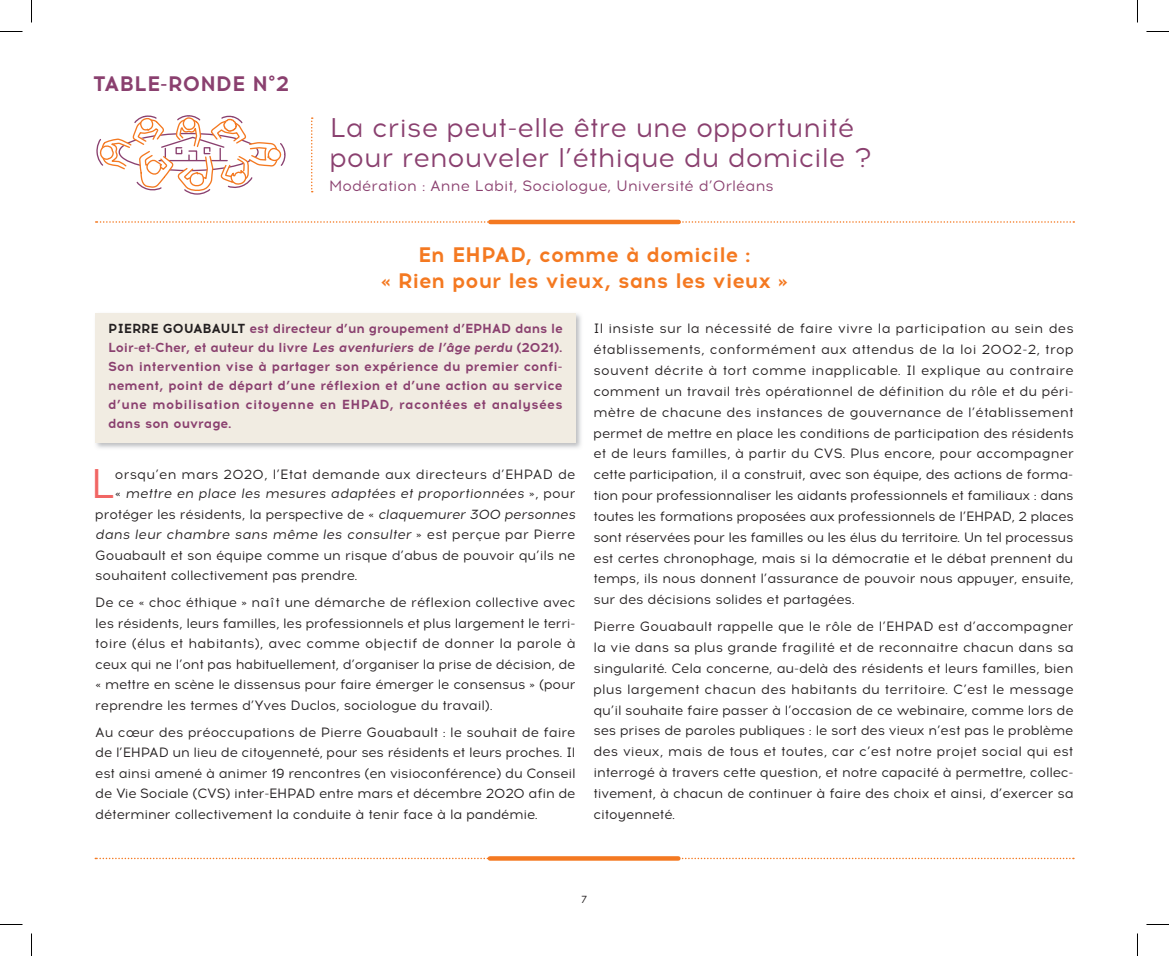
<style>
.page{position:relative;width:1169px;height:956px;background:#fff}
.page>*{position:absolute;margin:0;border:0;box-sizing:border-box;transform-origin:0 0}
.t1{font:41.4px "Acrom";color:#f16664}
.t2{font:27px/30px "Acrom";color:#8a406f}
.t3{font:700 21px/25.5px "Acrom";color:#f47921;text-align:center}
.t4{font:700 21px "Acrom";letter-spacing:.01em;color:#8a406f}
.t5{font:15px "Acrom";letter-spacing:.005em;color:#8a406f}
.t6{font:13.5px/20.9px "Acrom";letter-spacing:-.01em;color:#231f20;text-align:justify}
.t7{font:13.5px "Acrom";letter-spacing:.015em;color:#231f20}
.t8{font:700 13.2px/19px "Acrom";letter-spacing:.025em;color:#8a406f;text-align:justify}
.t9{font:10.5px "Acrom";color:#231f20}
.s1{color:#231f20}
</style>
<div class="page">
<img style="left:96px;top:313px;width:485px;height:135px">
<div style="left:95px;top:313px;width:480px;height:130px;background:#f1ece2"></div>
<svg style="left:96px;top:115px;width:978px;height:110px"></svg>
<svg style="left:95px;top:858px;width:978px;height:1px"></svg>
<div style="left:490px;top:856px;width:188px;height:5px;background:#f47921"></div>
<svg style="left:0;top:31px;width:22px;height:1px"></svg>
<svg style="left:1146px;top:31px;width:23px;height:1px"></svg>
<svg style="left:0;top:924px;width:22px;height:1px"></svg>
<svg style="left:1146px;top:924px;width:23px;height:1px"></svg>
<svg style="left:31px;top:0;width:1px;height:23px"></svg>
<svg style="left:31px;top:933px;width:1px;height:23px"></svg>
<svg style="left:1137px;top:0;width:1px;height:23px"></svg>
<svg style="left:1137px;top:933px;width:1px;height:23px"></svg>
<h3 class="t4" style="left:93px;top:69px;width:197px">TABLE-RONDE N°2</h3>
<h2 class="t2" style="left:330px;top:113px;width:543px">La crise peut-elle être une opportunité pour renouveler l’éthique du domicile ?</h2>
<p class="t5" style="left:329px;top:176px;width:446px">Modération : Anne Labit, Sociologue, Université d’Orléans</p>
<h3 class="t3" style="left:380px;top:242px;width:409px">En EHPAD, comme à domicile :<br>« Rien pour les vieux, sans les vieux »</h3>
<p class="t8" style="left:108px;top:319px;width:456px"><span class="s1">PIERRE GOUABAULT</span> est directeur d’un groupement d’EPHAD dans le Loir-et-Cher, et auteur du livre Les aventuriers de l’âge perdu (2021).<br>Son intervention vise à partager son expérience du premier confi&shy;nement, point de départ d’une réflexion et d’une action au service d’une mobilisation citoyenne en EHPAD, racontées et analysées dans son ouvrage.</p>
<h1 class="t1" style="left:91px;top:457px;width:26px">L</h1>
<p class="t7" style="left:115px;top:465px;width:462px">orsqu’en mars 2020, l’Etat demande aux directeurs d’EHPAD de</p>
<p class="t6" style="left:115px;top:484px;width:462px">« mettre en place les mesures adaptées et proportionnées » , p o u r</p>
<p class="t6" style="left:95px;top:504px;width:484px">protéger les résidents, la perspective de « claquemurer 300 personnes</p>
<p class="t6" style="left:95px;top:525px;width:481px">dans leur chambre sans même les consulter » e s t p e rç u e p a r P i e r re</p>
<p class="t6" style="left:95px;top:545px;width:481px">Gouabault et son équipe comme un risque d’abus de pouvoir qu’ils ne</p>
<p class="t6" style="left:95px;top:566px;width:264px">souhaitent collectivement pas prendre.</p>
<p class="t6" style="left:95px;top:593px;width:482px">De ce « choc éthique » naît une démarche de réflexion collective avec les résidents, leurs familles, les professionnels et plus largement le terri&shy;toire (élus et habitants), avec comme objectif de donner la parole à ceux qui ne l’ont pas habituellement, d’organiser la prise de décision, de « mettre en scène le dissensus pour faire émerger le consensus » (pour reprendre les termes d’Yves Duclos, sociologue du travail).</p>
<p class="t6" style="left:95px;top:722px;width:482px">Au cœur des préoccupations de Pierre Gouabault : le souhait de faire de l’EHPAD un lieu de citoyenneté, pour ses résidents et leurs proches. Il est ainsi amené à animer 19 rencontres (en visioconférence) du Conseil de Vie Sociale (CVS) inter-EHPAD entre mars et décembre 2020 afin de déterminer collectivement la conduite à tenir face à la pandémie.</p>
<p class="t6" style="left:593px;top:319px;width:482px">Il insiste sur la nécessité de faire vivre la participation au sein des établissements, conformément aux attendus de la loi 2002-2, trop souvent décrite à tort comme inapplicable. Il explique au contraire comment un travail très opérationnel de définition du rôle et du péri&shy;mètre de chacune des instances de gouvernance de l’établissement permet de mettre en place les conditions de participation des résidents et de leurs familles, à partir du CVS. Plus encore, pour accompagner cette participation, il a construit, avec son équipe, des actions de forma&shy;tion pour professionnaliser les aidants professionnels et familiaux : dans toutes les formations proposées aux professionnels de l’EHPAD, 2 places sont réservées pour les familles ou les élus du territoire. Un tel processus est certes chronophage, mais si la démocratie et le débat prennent du temps, ils nous donnent l’assurance de pouvoir nous appuyer, ensuite, sur des décisions solides et partagées.</p>
<p class="t6" style="left:593px;top:617px;width:482px">Pierre Gouabault rappelle que le rôle de l’EHPAD est d’accompagner la vie dans sa plus grande fragilité et de reconnaitre chacun dans sa singularité. Cela concerne, au-delà des résidents et leurs familles, bien plus largement chacun des habitants du territoire. C’est le message qu’il souhaite faire passer à l’occasion de ce webinaire, comme lors de ses prises de paroles publiques : le sort des vieux n’est pas le problème des vieux, mais de tous et toutes, car c’est notre projet social qui est interrogé à travers cette question, et notre capacité à permettre, collec&shy;tivement, à chacun de continuer à faire des choix et ainsi, d’exercer sa citoyenneté.</p>
<p class="t9" style="left:581px;top:892px;width:7px">7</p>
</div>
